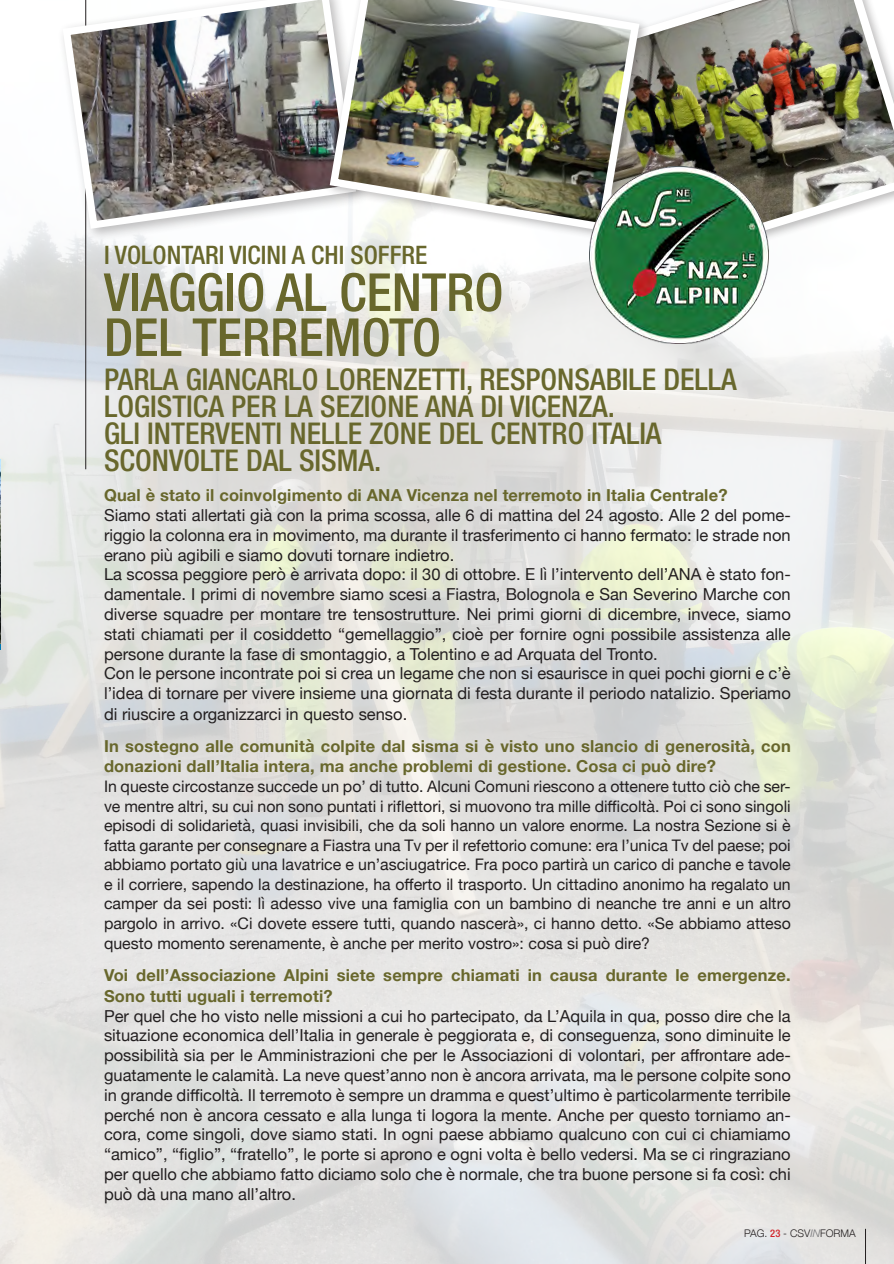
<style>
.page{position:relative;width:894px;height:1264px;background:#fff}
.page>*{position:absolute;margin:0;border:0;box-sizing:border-box;transform-origin:0 0}
.t1{font:500 condensed 52.5px "Helvetica Neue";color:#68672c}
.t2{font:500 condensed 30px/27px "Helvetica Neue";color:#68672c}
.t3{font:500 condensed 25.5px "Helvetica Neue";color:#68672c}
.t4{font:16.5px/19.8px "Helvetica Neue";color:#231f20;text-align:justify}
.t5{font:700 16.5px/20.4px "Helvetica Neue";letter-spacing:.01em;color:#68672c}
.t6{font:15.9px/19.6px "Helvetica Neue";color:#231f20;text-align:justify}
.t7{font:300 10.5px "Helvetica Neue";color:#231f20}
.s1{font-weight:500;font-stretch:condensed;color:#d1232a}
.s2{font-style:italic;color:#6c6d70}
</style>
<div class="page">
<img style="left:1px;top:221px;width:893px;height:1043px">
<img style="left:0;top:459px;width:1px;height:186px">
<hr style="left:85px;top:0;width:1px;height:469px;background:#231f20">
<div style="left:57px;top:0;width:312px;height:242px;background:#231f20;opacity:.3"></div>
<img style="left:59px;top:0;width:266px;height:233px">
<img style="left:556px;top:0;width:338px;height:277px">
<div style="left:325px;top:0;width:325px;height:242px;background:#231f20;opacity:.3"></div>
<img style="left:325px;top:0;width:319px;height:235px">
<hr style="left:865px;top:1228px;width:1px;height:36px;background:#231f20">
<img style="left:590px;top:166px;width:179px;height:177px">
<p class="t3" style="left:104px;top:239px;width:325px">I VOLONTARI VICINI A CHI SOFFRE</p>
<p class="t1" style="left:104px;top:261px;width:401px">VIAGGIO AL CENTRO</p>
<p class="t1" style="left:104px;top:306px;width:339px">DEL TERREMOTO</p>
<p class="t2" style="left:104px;top:365px;width:634px">PARLA GIANCARLO LORENZETTI, RESPONSABILE DELLA<br>LOGISTICA PER LA SEZIONE ANA DI VICENZA.</p>
<p class="t2" style="left:104px;top:419px;width:559px">GLI INTERVENTI NELLE ZONE DEL CENTRO ITALIA<br>SCONVOLTE DAL SISMA.</p>
<p class="t5" style="left:104px;top:485px;width:625px">Qual è stato il coinvolgimento di ANA Vicenza nel terremoto in Italia Centrale?</p>
<p class="t4" style="left:104px;top:506px;width:688px">Siamo stati allertati già con la prima scossa, alle 6 di mattina del 24 agosto. Alle 2 del pome&shy;riggio la colonna era in movimento, ma durante il trasferimento ci hanno fermato: le strade non erano più agibili e siamo dovuti tornare indietro.</p>
<p class="t4" style="left:104px;top:565px;width:688px">La scossa peggiore però è arrivata dopo: il 30 di ottobre. E lì l’intervento dell’ANA è stato fon&shy;damentale. I primi di novembre siamo scesi a Fiastra, Bolognola e San Severino Marche con diverse squadre per montare tre tensostrutture. Nei primi giorni di dicembre, invece, siamo stati chiamati per il cosiddetto “gemellaggio”, cioè per fornire ogni possibile assistenza alle persone durante la fase di smontaggio, a Tolentino e ad Arquata del Tronto.</p>
<p class="t4" style="left:104px;top:664px;width:688px">Con le persone incontrate poi si crea un legame che non si esaurisce in quei pochi giorni e c’è l’idea di tornare per vivere insieme una giornata di festa durante il periodo natalizio. Speriamo di riuscire a organizzarci in questo senso.</p>
<p class="t5" style="left:104px;top:736px;width:688px">In sostegno alle comunità colpite dal sisma si è visto uno slancio di generosità, con donazioni dall’Italia intera, ma anche problemi di gestione. Cosa ci può dire?</p>
<p class="t6" style="left:104px;top:777px;width:688px">In queste circostanze succede un po’ di tutto. Alcuni Comuni riescono a ottenere tutto ciò che ser&shy;ve mentre altri, su cui non sono puntati i riflettori, si muovono tra mille difficoltà. Poi ci sono singoli episodi di solidarietà, quasi invisibili, che da soli hanno un valore enorme. La nostra Sezione si è fatta garante per consegnare a Fiastra una Tv per il refettorio comune: era l’unica Tv del paese; poi abbiamo portato giù una lavatrice e un’asciugatrice. Fra poco partirà un carico di panche e tavole e il corriere, sapendo la destinazione, ha offerto il trasporto. Un cittadino anonimo ha regalato un camper da sei posti: lì adesso vive una famiglia con un bambino di neanche tre anni e un altro pargolo in arrivo. «Ci dovete essere tutti, quando nascerà», ci hanno detto. «Se abbiamo atteso questo momento serenamente, è anche per merito vostro»: cosa si può dire?</p>
<p class="t5" style="left:104px;top:965px;width:688px">Voi dell’Associazione Alpini siete sempre chiamati in causa durante le emergenze.<br>Sono tutti uguali i terremoti?</p>
<p class="t4" style="left:104px;top:1006px;width:688px">Per quel che ho visto nelle missioni a cui ho partecipato, da L’Aquila in qua, posso dire che la situazione economica dell’Italia in generale è peggiorata e, di conseguenza, sono diminuite le possibilità sia per le Amministrazioni che per le Associazioni di volontari, per affrontare ade&shy;guatamente le calamità. La neve quest’anno non è ancora arrivata, ma le persone colpite sono in grande difficoltà. Il terremoto è sempre un dramma e quest’ultimo è particolarmente terribile perché non è ancora cessato e alla lunga ti logora la mente. Anche per questo torniamo an&shy;cora, come singoli, dove siamo stati. In ogni paese abbiamo qualcuno con cui ci chiamiamo “amico”, “figlio”, “fratello”, le porte si aprono e ogni volta è bello vedersi. Ma se ci ringraziano per quello che abbiamo fatto diciamo solo che è normale, che tra buone persone si fa così: chi può dà una mano all’altro.</p>
<p class="t7" style="left:744px;top:1224px;width:113px">PAG. <span class="s1">23</span> - CSV<span class="s2">IN</span>FORMA</p>
</div>
